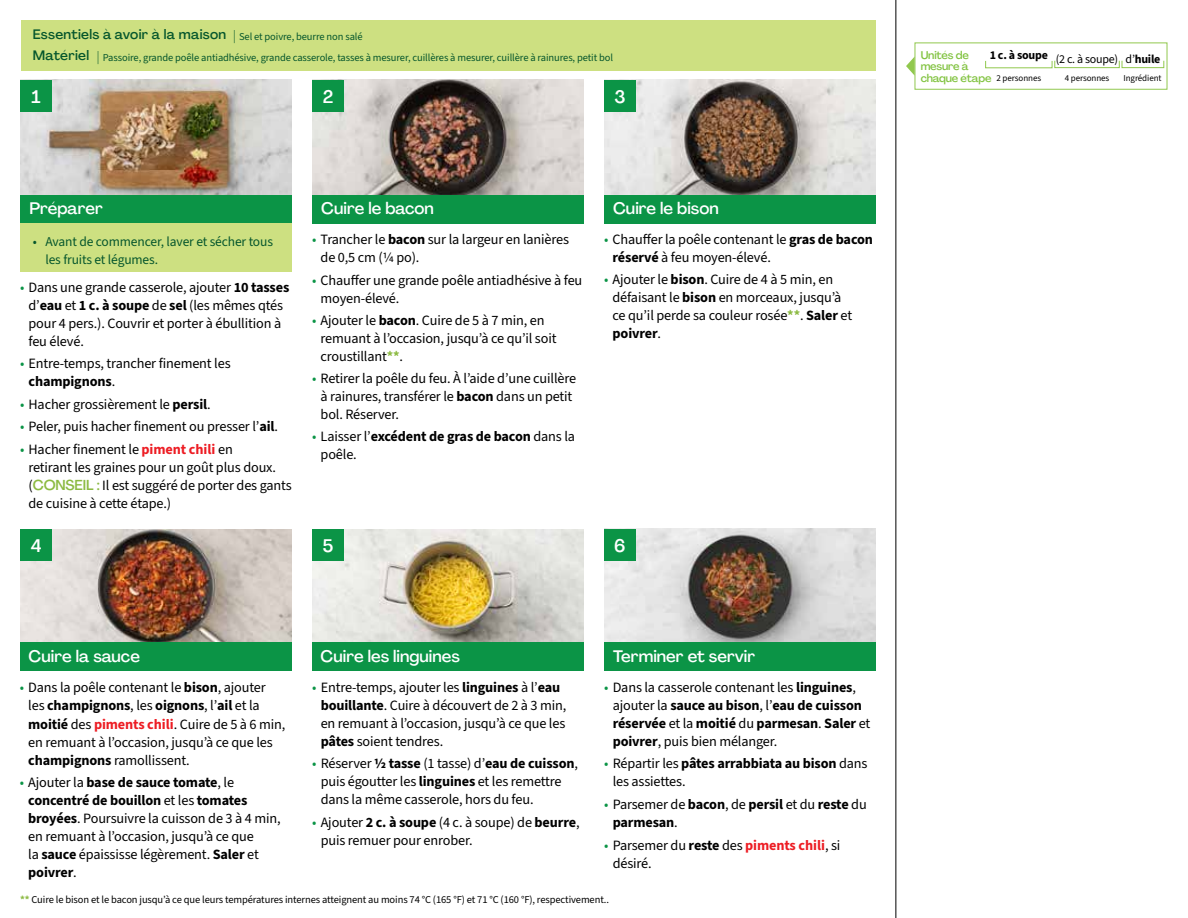
<style>
.page{position:relative;width:1188px;height:918px;background:#fff}
.page>*{position:absolute;margin:0;border:0;box-sizing:border-box;transform-origin:0 0}
.t1{font:500 18px "Agrandir";color:#fff}
.t2{font:500 16.5px "Agrandir";color:#fff}
.t3{font:14.25px/18px "Source Sans 3";letter-spacing:-.01em;color:#000}
.t4{font:700 14.25px/18px "Source Sans 3";letter-spacing:-.01em;color:#000}
.t5{font:13.5px/18px "Source Sans 3";letter-spacing:-.01em;color:#05562c}
.t6{font:500 13.5px "Agrandir";letter-spacing:.02em;color:#05562c}
.t7{font:700 12px "Source Sans 3";letter-spacing:-.02em;color:#000}
.t8{font:500 11.1px/11.7px "Agrandir";letter-spacing:-.015em;color:#82c341}
.t9{font:10.5px "Source Sans 3";letter-spacing:-.01em;color:#05562c}
.t10{font:10.5px "Source Sans 3";letter-spacing:-.01em;color:#000}
.t11{font:9px "Source Sans 3";letter-spacing:-.01em;color:#000}
.s1{font-family:"Agrandir";font-weight:500;font-size:13.5px}
.s2{color:#0b9446}
.s3{font-weight:700}
.s4{font-weight:700;color:#ed1d24}
.s5{font-family:"Agrandir";font-weight:500;color:#8cba42}
.s6{font-weight:700;color:#8cba42}
.s7{font-weight:400;color:#0b9446}
.s8{font-weight:400}
</style>
<div class="page">
<img style="left:20px;top:529px;width:272px;height:113px">
<img style="left:312px;top:529px;width:272px;height:113px">
<img style="left:604px;top:529px;width:272px;height:113px">
<img style="left:20px;top:80px;width:272px;height:115px">
<img style="left:312px;top:80px;width:272px;height:115px">
<img style="left:604px;top:80px;width:272px;height:115px">
<div style="left:312px;top:195px;width:272px;height:29px;background:#0b9446"></div>
<div style="left:20px;top:195px;width:272px;height:29px;background:#0b9446"></div>
<div style="left:20px;top:642px;width:272px;height:29px;background:#0b9446"></div>
<div style="left:312px;top:642px;width:272px;height:29px;background:#0b9446"></div>
<div style="left:604px;top:642px;width:272px;height:29px;background:#0b9446"></div>
<div style="left:604px;top:195px;width:272px;height:29px;background:#0b9446"></div>
<div style="left:21px;top:20px;width:855px;height:51px;background:#cde081"></div>
<div style="left:20px;top:224px;width:272px;height:48px;background:#cde081"></div>
<hr style="left:896px;top:0;width:1px;height:918px;background:#000">
<div style="left:20px;top:529px;width:32px;height:32px;background:#0b9446"></div>
<div style="left:20px;top:80px;width:32px;height:32px;background:#0b9446"></div>
<div style="left:312px;top:529px;width:32px;height:32px;background:#0b9446"></div>
<div style="left:312px;top:80px;width:32px;height:32px;background:#0b9446"></div>
<div style="left:604px;top:529px;width:32px;height:32px;background:#0b9446"></div>
<div style="left:604px;top:80px;width:32px;height:32px;background:#0b9446"></div>
<svg style="left:906px;top:56px;width:9px;height:20px"></svg>
<div style="left:915px;top:43px;width:252px;height:47px;border:1px solid #91c84e"></div>
<div style="left:985px;top:61px;width:67px;height:7px;border:1px solid #91c84e"></div>
<div style="left:1054px;top:60px;width:66px;height:8px;border:1px solid #91c84e"></div>
<div style="left:1122px;top:60px;width:42px;height:8px;border:1px solid #91c84e"></div>
<p class="t6" style="left:33px;top:26px;width:195px">Essentiels à avoir à la maison</p>
<p class="t9" style="left:233px;top:30px;width:131px"><span class="s1">|</span> Sel et poivre, beurre non salé</p>
<p class="t6" style="left:33px;top:47px;width:58px">Matériel</p>
<p class="t9" style="left:97px;top:51px;width:517px"><span class="s1">|</span> Passoire, grande poêle antiadhésive, grande casserole, tasses à mesurer, cuillères à mesurer, cuillère à rainures, petit bol</p>
<p class="t1" style="left:32px;top:86px;width:11px">1</p>
<p class="t1" style="left:323px;top:86px;width:12px">2</p>
<p class="t1" style="left:614px;top:85px;width:13px">3</p>
<p class="t2" style="left:29px;top:198px;width:75px">Préparer</p>
<p class="t2" style="left:321px;top:198px;width:114px">Cuire le bacon</p>
<p class="t2" style="left:613px;top:198px;width:107px">Cuire le bison</p>
<p class="t5" style="left:45px;top:232px;width:229px;text-indent:-13px">• Avant de commencer, laver et sécher tous les fruits et légumes.</p>
<p class="t3" style="left:29px;top:278px;width:262px;text-indent:-9px"><span class="s2">•</span> Dans une grande casserole, ajouter <span class="s3">10 tasses </span>d’<span class="s3">eau</span> et <span class="s3">1 c. à soupe</span> de <span class="s3">sel</span> (les mêmes qtés pour 4 pers.). Couvrir et porter à ébullition à feu élevé.</p>
<p class="t3" style="left:29px;top:355px;width:204px;text-indent:-9px"><span class="s2">•</span> Entre-temps, trancher finement les <span class="s3">champignons</span>.</p>
<p class="t3" style="left:20px;top:395px;width:192px"><span class="s2">•</span> Hacher grossièrement le <span class="s3">persil</span>.</p>
<p class="t3" style="left:20px;top:417px;width:259px"><span class="s2">•</span> Peler, puis hacher finement ou presser l’<span class="s3">ail</span>.</p>
<p class="t3" style="left:29px;top:440px;width:265px;text-indent:-9px"><span class="s2">•</span> Hacher finement le <span class="s4">piment chili</span> en<br>retirant les graines pour un goût plus doux. (<span class="s5">CONSEIL :</span> Il est suggéré de porter des gants de cuisine à cette étape.)</p>
<p class="t3" style="left:321px;top:231px;width:250px;text-indent:-9px"><span class="s2">•</span> Trancher le <span class="s3">bacon</span> sur la largeur en lanières de 0,5 cm (¼ po).</p>
<p class="t3" style="left:321px;top:271px;width:263px;text-indent:-9px"><span class="s2">•</span> Chauffer une grande poêle antiadhésive à feu moyen-élevé.</p>
<p class="t3" style="left:321px;top:311px;width:237px;text-indent:-9px"><span class="s2">•</span> Ajouter le <span class="s3">bacon</span>. Cuire de 5 à 7 min, en remuant à l’occasion, jusqu’à ce qu’il soit croustillant<span class="s6">**</span>.</p>
<p class="t3" style="left:321px;top:369px;width:257px;text-indent:-9px"><span class="s2">•</span> Retirer la poêle du feu. À l’aide d’une cuillère à rainures, transférer le <span class="s3">bacon</span> dans un petit bol. Réserver.</p>
<p class="t3" style="left:321px;top:428px;width:256px;text-indent:-9px"><span class="s2">•</span> Laisser l’<span class="s3">excédent de gras de bacon</span> dans la poêle.</p>
<p class="t3" style="left:613px;top:230px;width:262px;text-indent:-9px"><span class="s2">•</span> Chauffer la poêle contenant le <span class="s3">gras de bacon réservé</span> à feu moyen-élevé.</p>
<p class="t3" style="left:613px;top:271px;width:241px;text-indent:-9px"><span class="s2">•</span> Ajouter le <span class="s3">bison</span>. Cuire de 4 à 5 min, en défaisant le <span class="s3">bison</span> en morceaux, jusqu’à ce qu’il perde sa couleur rosée<span class="s6">**</span>. <span class="s3">Saler</span> et <span class="s3">poivrer</span>.</p>
<p class="t1" style="left:31px;top:534px;width:12px">4</p>
<p class="t1" style="left:323px;top:534px;width:12px">5</p>
<p class="t1" style="left:614px;top:534px;width:13px">6</p>
<p class="t2" style="left:29px;top:646px;width:113px">Cuire la sauce</p>
<p class="t2" style="left:321px;top:646px;width:141px">Cuire les linguines</p>
<p class="t2" style="left:613px;top:646px;width:144px">Terminer et servir</p>
<p class="t3" style="left:28px;top:678px;width:259px;text-indent:-9px"><span class="s2">•</span> Dans la poêle contenant le <span class="s3">bison</span>, ajouter les <span class="s3">champignons</span>, les <span class="s3">oignons</span>, l’<span class="s3">ail</span> et la <span class="s3">moitié</span> des <span class="s4">piments chili</span>. Cuire de 5 à 6 min, en remuant à l’occasion, jusqu’à ce que les <span class="s3">champignons</span> ramollissent.</p>
<p class="t3" style="left:28px;top:774px;width:254px;text-indent:-9px"><span class="s2">•</span> Ajouter la <span class="s3">base de sauce tomate</span>, le <span class="s3">concentré de bouillon</span> et les <span class="s3">tomates broyées</span>. Poursuivre la cuisson de 3 à 4 min, en remuant à l’occasion, jusqu’à ce que<br>la <span class="s3">sauce</span> épaississe légèrement. <span class="s3">Saler</span> et <span class="s3">poivrer</span>.</p>
<p class="t3" style="left:321px;top:678px;width:247px;text-indent:-9px"><span class="s2">•</span> Entre-temps, ajouter les <span class="s3">linguines</span> à l’<span class="s3">eau bouillante</span>. Cuire à découvert de 2 à 3 min, en remuant à l’occasion, jusqu’à ce que les <span class="s3">pâtes</span> soient tendres.</p>
<p class="t3" style="left:321px;top:755px;width:259px;text-indent:-9px"><span class="s2">•</span> Réserver <span class="s3">½ tasse</span> (1 tasse) d’<span class="s3">eau de cuisson</span>, puis égoutter les <span class="s3">linguines</span> et les remettre dans la même casserole, hors du feu.</p>
<p class="t3" style="left:321px;top:813px;width:260px;text-indent:-9px"><span class="s2">•</span> Ajouter <span class="s3">2 c. à soupe</span> (4 c. à soupe) de <span class="s3">beurre</span>, puis remuer pour enrober.</p>
<p class="t3" style="left:613px;top:678px;width:259px;text-indent:-9px"><span class="s2">•</span> Dans la casserole contenant les <span class="s3">linguines</span>, ajouter la <span class="s3">sauce au bison</span>, l’<span class="s3">eau de cuisson réservée</span> et la <span class="s3">moitié</span> du <span class="s3">parmesan</span>. <span class="s3">Saler</span> et <span class="s3">poivrer</span>, puis bien mélanger.</p>
<p class="t3" style="left:613px;top:755px;width:256px;text-indent:-9px"><span class="s2">•</span> Répartir les <span class="s3">pâtes arrabbiata au bison</span> dans les assiettes.</p>
<p class="t4" style="left:613px;top:795px;width:256px;text-indent:-9px"><span class="s7">•</span> <span class="s8">Parsemer de</span> bacon<span class="s8">, de</span> persil <span class="s8">et du</span> reste <span class="s8">du </span>parmesan<span class="s8">.</span></p>
<p class="t3" style="left:613px;top:836px;width:229px;text-indent:-9px"><span class="s2">•</span> Parsemer du <span class="s3">reste</span> des <span class="s4">piments chili</span>, si désiré.</p>
<p class="t10" style="left:20px;top:893px;width:590px"><span class="s6">**</span> Cuire le bison et le bacon jusqu’à ce que leurs températures internes atteignent au moins 74 °C (165 °F) et 71 °C (160 °F), respectivement..</p>
<p class="t8" style="left:921px;top:49px;width:72px">Unités de mesure à chaque étape</p>
<p class="t7" style="left:990px;top:48px;width:172px">1 c. à soupe <span class="s8">(2 c. à soupe) d’</span>huile</p>
<p class="t11" style="left:997px;top:72px;width:46px">2 personnes</p>
<p class="t11" style="left:1065px;top:72px;width:46px">4 personnes</p>
<p class="t11" style="left:1123px;top:72px;width:40px">Ingrédient</p>
</div>
